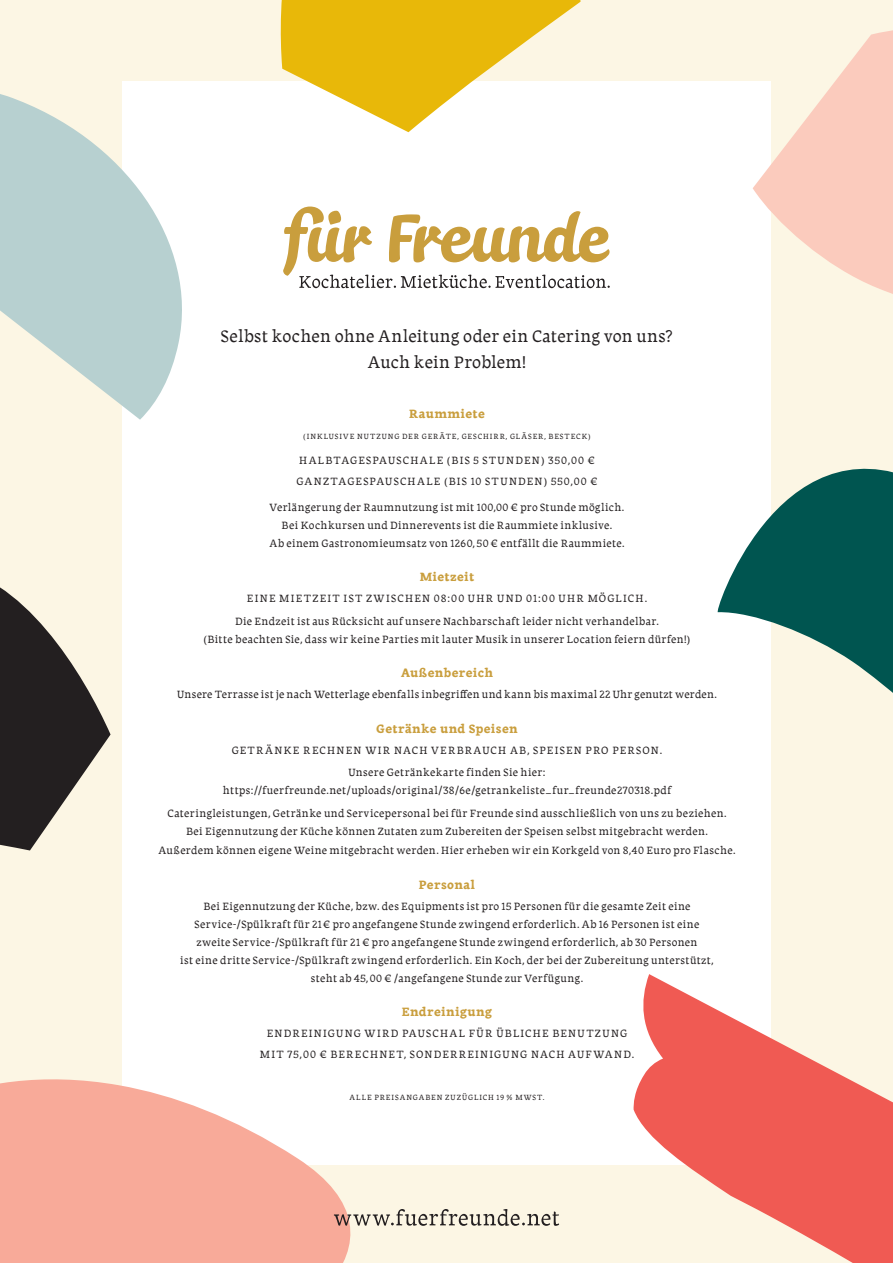
<style>
.page{position:relative;width:893px;height:1263px;background:#fcf6e4}
.page>*{position:absolute;margin:0;border:0;box-sizing:border-box;transform-origin:0 0}
.t1{font:16.5px/25.5px "Mellow";letter-spacing:.01em;color:#231f20;text-align:center}
.t2{font:700 12px "Mellow";letter-spacing:.03em;color:#c99e3d}
.t3{font:10.5px/18px "Mellow";letter-spacing:.035em;color:#231f20;text-align:center}
.t4{font:10.5px/21px "Mellow";letter-spacing:.115em;color:#231f20}
.t5{font:10.5px/22.5px "Mellow";letter-spacing:.09em;color:#231f20;text-align:center}
.t6{font:7.5px "Mellow";letter-spacing:.12em;color:#231f20}
</style>
<div class="page">
<div style="left:122px;top:81px;width:649px;height:1083px;background:#fff"></div>
<svg style="left:753px;top:30px;width:140px;height:264px"></svg>
<svg style="left:0;top:1079px;width:554px;height:184px;fill:#f8aa99"></svg>
<svg style="left:0;top:94px;width:182px;height:326px;fill:#b7d0d0"></svg>
<svg style="left:633px;top:974px;width:260px;height:289px;fill:#f05a53"></svg>
<svg style="left:717px;top:468px;width:176px;height:225px;fill:#005550"></svg>
<svg style="left:0;top:587px;width:111px;height:263px"></svg>
<svg style="left:280px;top:0;width:301px;height:132px"></svg>
<svg style="left:334px;top:1209px;width:225px;height:17px"></svg>
<svg style="left:283px;top:207px;width:327px;height:81px"></svg>
<h1 class="t1" style="left:221px;top:324px;width:454px">Selbst kochen ohne Anleitung oder ein Catering von uns?<br>Auch kein Problem!</h1>
<p class="t2" style="left:409px;top:405px;width:77px">Raummiete</p>
<p class="t6" style="left:303px;top:431px;width:289px">(INKLUSIVE NUTZUNG DER GERÄTE, GESCHIRR, GLÄSER, BESTECK)</p>
<p class="t4" style="left:296px;top:450px;width:303px">HALBTAGESPAUSCHALE (BIS 5 STUNDEN) 350,00 €<br>GANZTAGESPAUSCHALE (BIS 10 STUNDEN) 550,00 €</p>
<p class="t3" style="left:269px;top:498px;width:357px">Verlängerung der Raumnutzung ist mit 100,00 € pro Stunde möglich.<br>Bei Kochkursen und Dinnerevents ist die Raummiete inklusive.<br>Ab einem Gastronomieumsatz von 1260, 50 € entfällt die Raummiete.</p>
<p class="t2" style="left:420px;top:568px;width:56px">Mietzeit</p>
<p class="t3" style="left:235px;top:587px;width:425px;line-height:22.5px">EINE MIETZEIT IST ZWISCHEN 08:00 UHR UND 01:00 UHR MÖGLICH.<br>Die Endzeit ist aus Rücksicht auf unsere Nachbarschaft leider nicht verhandelbar.</p>
<p class="t3" style="left:204px;top:630px;width:488px">(Bitte beachten Sie, dass wir keine Parties mit lauter Musik in unserer Location feiern dürfen!)</p>
<p class="t2" style="left:401px;top:664px;width:93px">Außenbereich</p>
<p class="t3" style="left:177px;top:685px;width:541px">Unsere Terrasse ist je nach Wetterlage ebenfalls inbegriffen und kann bis maximal 22 Uhr genutzt werden.</p>
<p class="t2" style="left:376px;top:720px;width:143px">Getränke und Speisen</p>
<p class="t5" style="left:232px;top:738px;width:432px">GETRÄNKE RECHNEN WIR NACH VERBRAUCH AB, SPEISEN PRO PERSON.<br>Unsere Getränkekarte finden Sie hier:</p>
<p class="t3" style="left:167px;top:779px;width:561px;line-height:22.5px">https://fuerfreunde.net/uploads/original/38/6e/getrankeliste_fur_freunde270318.pdf<br>Cateringleistungen, Getränke und Servicepersonal bei für Freunde sind ausschließlich von uns zu beziehen.</p>
<p class="t3" style="left:158px;top:821px;width:579px;line-height:19.5px">Bei Eigennutzung der Küche können Zutaten zum Zubereiten der Speisen selbst mitgebracht werden.<br>Außerdem können eigene Weine mitgebracht werden. Hier erheben wir ein Korkgeld von 8,40 Euro pro Flasche.</p>
<p class="t2" style="left:419px;top:876px;width:58px">Personal</p>
<p class="t3" style="left:180px;top:897px;width:535px">Bei Eigennutzung der Küche, bzw. des Equipments ist pro 15 Personen für die gesamte Zeit eine Service-/Spülkraft für 21 € pro angefangene Stunde zwingend erforderlich. Ab 16 Personen ist eine zweite Service-/Spülkraft für 21 € pro angefangene Stunde zwingend erforderlich, ab 30 Personen<br>ist eine dritte Service-/Spülkraft zwingend erforderlich. Ein Koch, der bei der Zubereitung unterstützt, steht ab 45,00 € /angefangene Stunde zur Verfügung.</p>
<p class="t2" style="left:402px;top:1003px;width:92px">Endreinigung</p>
<p class="t4" style="left:260px;top:1023px;width:376px;text-align:center">ENDREINIGUNG WIRD PAUSCHAL FÜR ÜBLICHE BENUTZUNG<br>MIT 75,00 € BERECHNET, SONDERREINIGUNG NACH AUFWAND.</p>
<p class="t6" style="left:350px;top:1093px;width:196px">ALLE PREISANGABEN ZUZÜGLICH 19 % MWST.</p>
</div>
